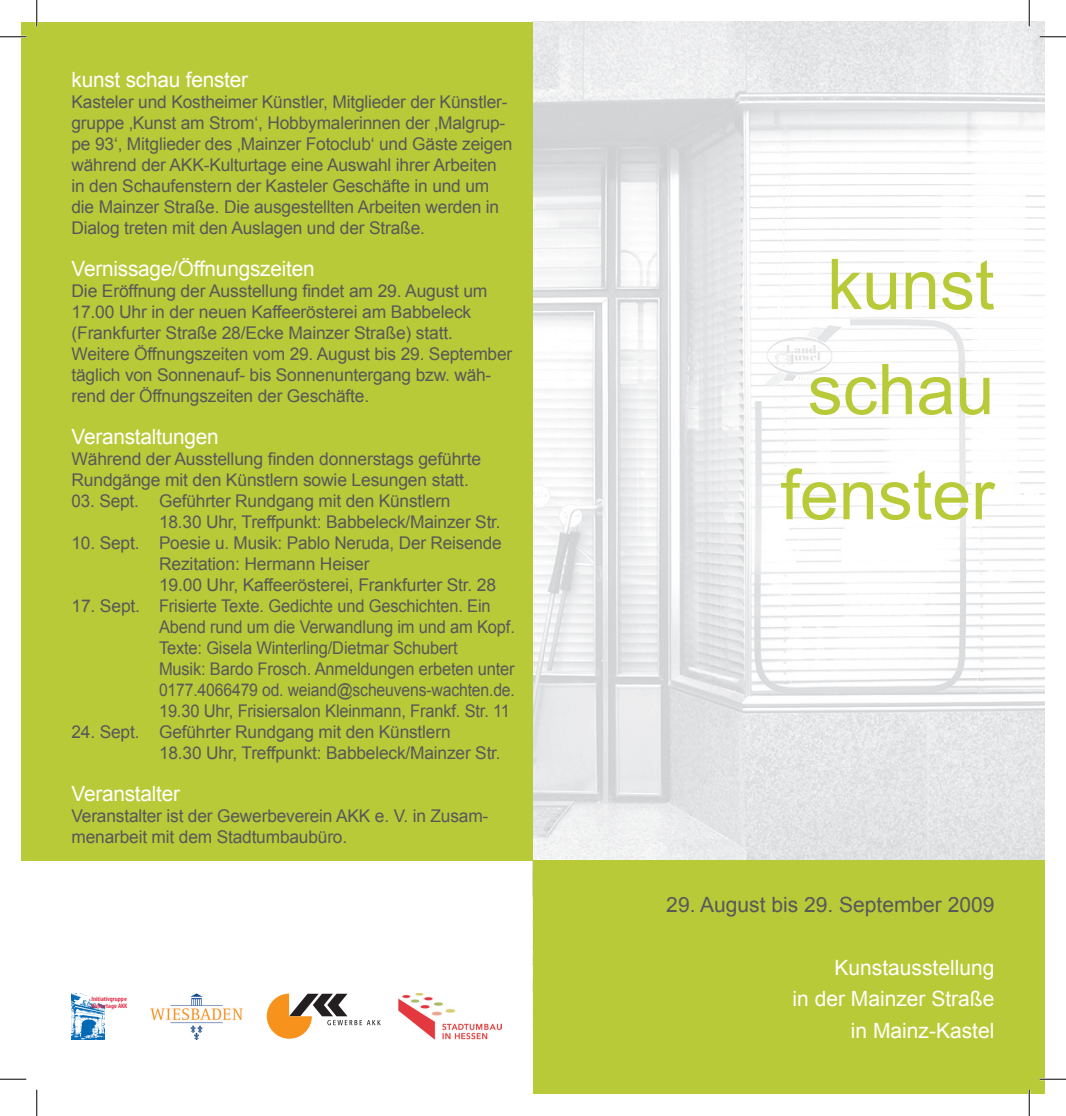
<style>
.page{position:relative;width:1066px;height:1116px;background:#fff}
.page>*{position:absolute;margin:0;border:0;box-sizing:border-box;transform-origin:0 0}
.t1{font:70px/105px "Arial";color:#b9ca39;text-align:right}
.t2{font:21px/31.5px "Arial";letter-spacing:-.01em;color:#fff;text-align:right}
.t3{font:21px "Arial";color:#57585a}
.t4{font:17.5px/21px "Arial";letter-spacing:-.01em;color:#57585a}
.t5{font:600 condensed 6.48px/6.5px "Myriad Pro";color:#e41c3b;scale:1.1 1}
.s1{color:#b9ca39}
</style>
<div class="page">
<img style="left:533px;top:22px;width:511px;height:838px">
<img style="left:398px;top:993px;width:103px;height:46px">
<img style="left:150px;top:993px;width:92px;height:45px">
<img style="left:71px;top:993px;width:33px;height:46px">
<div style="left:533px;top:860px;width:511px;height:233px;background:#b9ca39"></div>
<div style="left:22px;top:22px;width:511px;height:838px;background:#b9ca39"></div>
<svg style="left:267px;top:993px;width:114px;height:45px"></svg>
<hr style="left:0;top:36px;width:26px;height:2px;background:#fff">
<hr style="left:1039px;top:36px;width:27px;height:2px;background:#fff">
<hr style="left:1039px;top:1077px;width:27px;height:3px;background:#fff">
<hr style="left:36px;top:0;width:2px;height:26px;background:#fff">
<hr style="left:1028px;top:0;width:2px;height:26px;background:#fff">
<hr style="left:1028px;top:1089px;width:2px;height:26px;background:#fff">
<svg style="left:0;top:36px;width:26px;height:1px"></svg>
<svg style="left:1039px;top:36px;width:27px;height:1px"></svg>
<svg style="left:0;top:1078px;width:26px;height:1px"></svg>
<svg style="left:1039px;top:1078px;width:27px;height:1px"></svg>
<svg style="left:36px;top:0;width:1px;height:26px"></svg>
<svg style="left:36px;top:1089px;width:1px;height:26px"></svg>
<svg style="left:1029px;top:0;width:1px;height:26px"></svg>
<svg style="left:1029px;top:1089px;width:1px;height:26px"></svg>
<p class="t2" style="left:71px;top:64px;width:196px">kunst schau fenster<span class="s1">er</span></p>
<p class="t4" style="left:71px;top:91px;width:442px">Kasteler und Kostheimer Künstler, Mitglieder der Künstler&shy;gruppe ‚Kunst am Strom‘, Hobbymalerinnen der ‚Malgrup&shy;pe 93‘, Mitglieder des ‚Mainzer Fotoclub‘ und Gäste zeigen während der AKK-Kulturtage eine Auswahl ihrer Arbeiten in den Schaufenstern der Kasteler Geschäfte in und um die Mainzer Straße. Die ausgestellten Arbeiten werden in Dialog treten mit den Auslagen und der Straße.</p>
<p class="t2" style="left:71px;top:253px;width:245px">Vernissage/Öffnungszeiten</p>
<p class="t4" style="left:71px;top:280px;width:442px">Die Eröffnung der Ausstellung findet am 29. August um 17.00 Uhr in der neuen Kaffeerösterei am Babbeleck (Frankfurter Straße 28/Ecke Mainzer Straße) statt.<br>Weitere Öffnungszeiten vom 29. August bis 29. September täglich von Sonnenauf- bis Sonnenuntergang bzw. wäh&shy;rend der Öffnungszeiten der Geschäfte.</p>
<p class="t2" style="left:71px;top:421px;width:149px">Veranstaltungen</p>
<p class="t4" style="left:71px;top:448px;width:411px">Während der Ausstellung finden donnerstags geführte<br>Rundgänge mit den Künstlern sowie Lesungen statt.</p>
<p class="t4" style="left:159px;top:490px;width:343px;text-indent:-87px">03. Sept. Geführter Rundgang mit den Künstlern<br>18.30 Uhr, Treffpunkt: Babbeleck/Mainzer Str.</p>
<p class="t4" style="left:159px;top:532px;width:344px;text-indent:-88px">10. Sept. Poesie u. Musik: Pablo Neruda, Der Reisende<br>Rezitation: Hermann Heiser<br>19.00 Uhr, Kaffeerösterei, Frankfurter Str. 28</p>
<p class="t4" style="left:159px;top:595px;width:357px;text-indent:-87px">17. Sept. Frisierte Texte. Gedichte und Geschichten. Ein Abend rund um die Verwandlung im und am Kopf.<br>Texte: Gisela Winterling/Dietmar Schubert<br>Musik: Bardo Frosch. Anmeldungen erbeten unter 0177.4066479 od. weiand@scheuvens-wachten.de.<br>19.30 Uhr, Frisiersalon Kleinmann, Frankf. Str. 11</p>
<p class="t4" style="left:159px;top:721px;width:343px;text-indent:-87px">24. Sept. Geführter Rundgang mit den Künstlern<br>18.30 Uhr, Treffpunkt: Babbeleck/Mainzer Str.</p>
<p class="t2" style="left:71px;top:778px;width:110px">Veranstalter</p>
<p class="t4" style="left:71px;top:805px;width:418px">Veranstalter ist der Gewerbeverein AKK e. V. in Zusam&shy;menarbeit mit dem Stadtumbaubüro.</p>
<p class="t5" style="left:91px;top:995px;width:34px">Initiativgruppe<br>Kulturtage AKK</p>
<h1 class="t1" style="left:780px;top:233px;width:215px">kunst schau fenster</h1>
<p class="t3" style="left:666px;top:890px;width:330px">29. August bis 29. September 2009</p>
<p class="t2" style="left:792px;top:951px;width:203px">Kunstausstellung<br>in der Mainzer Straße in Mainz-Kastel</p>
</div>
